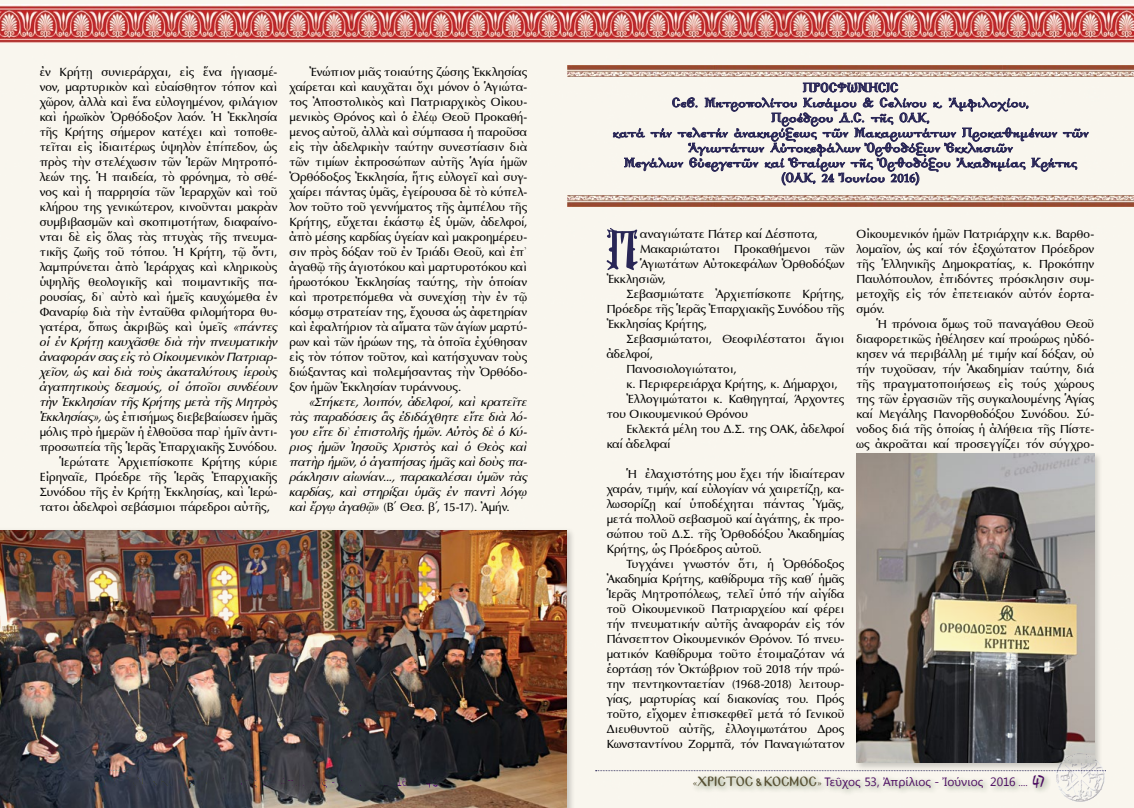
<style>
.page{position:relative;width:1134px;height:808px;background:#f9f6ee}
.page>*{position:absolute;margin:0;border:0;box-sizing:border-box;transform-origin:0 0}
.t1{font:50px "Mg Agia Sofia UC Normal";color:#292656}
.t2{font:700 14px/15px "Genesis";letter-spacing:.015em;color:#292656;text-align:center}
.t3{font:12px/15px "SK Optima Pol Uni W";letter-spacing:.005em;color:#000;text-align:justify}
.t4{font:12px/15px "SK Optima Pol Uni W Italic";letter-spacing:-.01em;color:#000;text-align:justify}
.t5{font:12px "Segoe UI";color:#4d0c62}
.s1{font-family:"SK Optima Pol Uni W Italic"}
.s2{font-family:"Minion Pro";font-size:10px;color:#585134}
.s3{font-family:"Mg Byzantine UC Pol Normal";font-size:11.7px;color:#585134}
.s4{font-family:"Minion Pro";font-size:10px}
.s5{font-family:"Mistral";font-size:16px}
</style>
<div class="page">
<img style="left:0;top:4px;width:1134px;height:38px">
<div style="left:0;top:528px;width:575px;height:280px;background:#000;opacity:.2"></div>
<img style="left:0;top:530px;width:567px;height:278px">
<svg style="left:613px;top:29px;width:476px;height:158px;background:#dbcfce"></svg>
<img style="left:567px;top:195px;width:567px;height:12px">
<img style="left:568px;top:65px;width:566px;height:12px">
<div style="left:854px;top:451px;width:248px;height:320px;background:#000;opacity:.2"></div>
<img style="left:857px;top:454px;width:237px;height:309px">
<p class="t3" style="left:40px;top:65px;width:239px">ἐν Κρήτῃ συνιεράρχαι, εἰς ἕνα ἡγιασμέ&shy;νον, μαρτυρικὸν καὶ εὐαίσθητον τόπον καὶ χῶρον, ἀλλὰ καὶ ἕνα εὐλογημένον, φιλάγιον καὶ ἡρωϊκὸν Ὀρθόδοξον λαόν. Ἡ Ἐκκλησία τῆς Κρήτης σήμερον κατέχει καὶ τοποθε&shy;τεῖται εἰς ἰδιαιτέρως ὑψηλὸν ἐπίπεδον, ὡς πρὸς τὴν στελέχωσιν τῶν Ἱερῶν Μητροπό&shy;λεών της. Ἡ παιδεία, τὸ φρόνημα, τὸ σθέ&shy;νος καὶ ἡ παρρησία τῶν Ἱεραρχῶν καὶ τοῦ κλήρου της γενικώτερον, κινοῦνται μακρὰν συμβιβασμῶν καὶ σκοπιμοτήτων, διαφαίνο&shy;νται δὲ εἰς ὅλας τὰς πτυχὰς τῆς πνευμα&shy;τικῆς ζωῆς τοῦ τόπου. Ἡ Κρήτη, τῷ ὄντι, λαμπρύνεται ἀπὸ Ἱεράρχας καὶ κληρικοὺς ὑψηλῆς θεολογικῆς καὶ ποιμαντικῆς πα&shy;ρουσίας, δι᾿ αὐτὸ καὶ ἡμεῖς καυχώμεθα ἐν Φαναρίῳ διὰ τὴν ἐνταῦθα φιλομήτορα θυ&shy;γατέρα, ὅπως ἀκριβῶς καὶ ὑμεῖς <span class="s1">«πάντες</span></p>
<p class="t4" style="left:40px;top:335px;width:239px">οἱ ἐν Κρήτῃ καυχᾶσθε διὰ τὴν πνευματικὴν ἀναφοράν σας εἰς τὸ Οἰκουμενικὸν Πατριαρ&shy;χεῖον, ὡς καὶ διὰ τοὺς ἀκαταλύτους ἱεροὺς ἀγαπητικοὺς δεσμούς, οἱ ὁποῖοι συνδέουν τὴν Ἐκκλησίαν τῆς Κρήτης μετὰ τῆς Μητρὸς</p>
<p class="t3" style="left:40px;top:410px;width:239px"><span class="s1">Ἐκκλησίας»,</span> ὡς ἐπισήμως διεβεβαίωσεν ἡμᾶς</p>
<p class="t3" style="left:40px;top:425px;width:239px">μόλις πρὸ ἡμερῶν ἡ ἐλθοῦσα παρ᾿ ἡμῖν ἀντι-</p>
<p class="t3" style="left:40px;top:440px;width:239px">προσωπεία τῆς Ἱερᾶς Ἐπαρχιακῆς Συνόδου.</p>
<p class="t3" style="left:60px;top:455px;width:219px">Ἱερώτατε Ἀρχιεπίσκοπε Κρήτης κύριε</p>
<p class="t3" style="left:40px;top:470px;width:239px">Εἰρηναῖε, Πρόεδρε τῆς Ἱερᾶς Ἐπαρχιακῆς</p>
<p class="t3" style="left:40px;top:485px;width:239px">Συνόδου τῆς ἐν Κρήτῃ Ἐκκλησίας, καὶ Ἱερώ-</p>
<p class="t3" style="left:40px;top:500px;width:232px">τατοι ἀδελφοὶ σεβάσμιοι πάρεδροι αὐτῆς,</p>
<p class="t3" style="left:289px;top:65px;width:239px;text-indent:20px">Ἐνώπιον μιᾶς τοιαύτης ζώσης Ἐκκλησίας χαίρεται καὶ καυχᾶται ὄχι μόνον ὁ Ἁγιώτα&shy;τος Ἀποστολικὸς καὶ Πατριαρχικὸς Οἰκου&shy;μενικὸς Θρόνος καὶ ὁ ἐλέῳ Θεοῦ Προκαθή&shy;μενος αὐτοῦ, ἀλλὰ καὶ σύμπασα ἡ παροῦσα εἰς τὴν ἀδελφικὴν ταύτην συνεστίασιν διὰ τῶν τιμίων ἐκπροσώπων αὐτῆς Ἁγία ἡμῶν Ὀρθόδοξος Ἐκκλησία, ἥτις εὐλογεῖ καὶ συγ&shy;χαίρει πάντας ὑμᾶς, ἐγείρουσα δὲ τὸ κύπελ&shy;λον τοῦτο τοῦ γεννήματος τῆς ἀμπέλου τῆς Κρήτης, εὔχεται ἑκάστῳ ἐξ ὑμῶν, ἀδελφοί, ἀπὸ μέσης καρδίας ὑγείαν καὶ μακροημέρευ&shy;σιν πρὸς δόξαν τοῦ ἐν Τριάδι Θεοῦ, καὶ ἐπ᾽ ἀγαθῷ τῆς ἁγιοτόκου καὶ μαρτυροτόκου καὶ ἡρωοτόκου Ἐκκλησίας ταύτης, τὴν ὁποίαν καὶ προτρεπόμεθα νὰ συνεχίσῃ τὴν ἐν τῷ κόσμῳ στρατείαν της, ἔχουσα ὡς ἀφετηρίαν καὶ ἐφαλτήριον τὰ αἵματα τῶν ἁγίων μαρτύ&shy;ρων καὶ τῶν ἡρώων της, τὰ ὁποῖα ἐχύθησαν εἰς τὸν τόπον τοῦτον, καὶ κατῄσχυναν τοὺς διώξαντας καὶ πολεμήσαντας τὴν Ὀρθόδο&shy;ξον ἡμῶν Ἐκκλησίαν τυράννους.</p>
<p class="t4" style="left:289px;top:395px;width:239px;text-indent:20px">«Στήκετε, λοιπόν, ἀδελφοί, καὶ κρατεῖτε τὰς παραδόσεις ἃς ἐδιδάχθητε εἴτε διὰ λό&shy;γου εἴτε δι᾿ ἐπιστολῆς ἡμῶν. Αὐτὸς δὲ ὁ Κύ&shy;ριος ἡμῶν Ἰησοῦς Χριστὸς καὶ ὁ Θεὸς καὶ πατὴρ ἡμῶν, ὁ ἀγαπήσας ἡμᾶς καὶ δοὺς πα&shy;ράκλησιν αἰωνίαν..., παρακαλέσαι ὑμῶν τὰς καρδίας, καὶ στηρίξαι ὑμᾶς ἐν παντὶ λόγῳ</p>
<p class="t3" style="left:289px;top:500px;width:222px"><span class="s1">καὶ ἔργῳ ἀγαθῷ»</span> (Β΄ Θεσ. β΄, 15-17). Ἀμήν.</p>
<p class="t2" style="left:612px;top:81px;width:477px">ΠΡΟΣΦΩΝΗΣΙΣ<br>Σεβ. Μητροπολίτου Κισάμου &amp; Σελίνου κ. Ἀμφιλοχίου,<br>Προέδρου Δ.Σ. τῆς ΟΑΚ,<br>κατά τήν τελετήν ἀνακηρύξεως τῶν Μακαριωτάτων Προκαθημένων τῶν Ἁγιωτάτων Αὐτοκεφάλων Ὀρθοδόξων Ἐκκλησιῶν<br>Μεγάλων Εὐεργετῶν καί Ἑταίρων τῆς Ὀρθοδόξου Ἀκαδημίας Κρήτης (ΟΑΚ, 24 Ἰουνίου 2016)</p>
<h1 class="t1" style="left:607px;top:228px;width:34px">Π</h1>
<p class="t3" style="left:640px;top:226px;width:179px">αναγιώτατε Πάτερ καί Δέσποτα,</p>
<p class="t3" style="left:640px;top:241px;width:206px">Μακαριώτατοι Προκαθήμενοι τῶν</p>
<p class="t3" style="left:640px;top:256px;width:206px">Ἁγιωτάτων Αὐτοκεφάλων Ὀρθοδόξων</p>
<p class="t3" style="left:607px;top:271px;width:61px">Ἐκκλησιῶν,</p>
<p class="t3" style="left:626px;top:286px;width:219px">Σεβασμιώτατε Ἀρχιεπίσκοπε Κρήτης,</p>
<p class="t3" style="left:607px;top:301px;width:239px">Πρόεδρε τῆς Ἱερᾶς Ἐπαρχιακῆς Συνόδου τῆς</p>
<p class="t3" style="left:607px;top:316px;width:102px">Ἐκκλησίας Κρήτης,</p>
<p class="t3" style="left:626px;top:331px;width:219px">Σεβασμιώτατοι, Θεοφιλέστατοι ἅγιοι</p>
<p class="t3" style="left:607px;top:346px;width:48px">ἀδελφοί,</p>
<p class="t3" style="left:626px;top:361px;width:112px">Πανοσιολογιώτατοι,</p>
<p class="t3" style="left:626px;top:376px;width:213px">κ. Περιφερειάρχα Κρήτης, κ. Δήμαρχοι,</p>
<p class="t3" style="left:626px;top:391px;width:219px">Ἐλλογιμώτατοι κ. Καθηγηταί, Άρχοντες</p>
<p class="t3" style="left:607px;top:406px;width:143px">του Οικουμενικού Θρόνου</p>
<p class="t3" style="left:626px;top:421px;width:219px">Εκλεκτά μέλη του Δ.Σ. της ΟΑΚ, ἀδελφοί</p>
<p class="t3" style="left:607px;top:436px;width:65px">καί ἀδελφαί</p>
<p class="t3" style="left:607px;top:466px;width:239px;text-indent:20px">Ἡ ἐλαχιστότης μου ἔχει τήν ἰδιαίτεραν χαράν, τιμήν, καί εὐλογίαν νά χαιρετίζῃ, κα&shy;λωσορίζῃ καί ὑποδέχηται πάντας Ὑμᾶς, μετά πολλοῦ σεβασμοῦ καί ἀγάπης, ἐκ προ&shy;σώπου τοῦ Δ.Σ. τῆς Ὀρθοδόξου Ἀκαδημίας Κρήτης, ὡς Πρόεδρος αὐτοῦ.</p>
<p class="t3" style="left:607px;top:556px;width:239px;text-indent:20px">Τυγχάνει γνωστόν ὅτι, ἡ Ὀρθόδοξος Ἀκαδημία Κρήτης, καθίδρυμα τῆς καθ΄ ἡμᾶς Ἱερᾶς Μητροπόλεως, τελεῖ ὑπό τήν αἰγίδα τοῦ Οἰκουμενικοῦ Πατριαρχείου καί φέρει τήν πνευματικήν αὐτῆς ἀναφοράν εἰς τόν Πάνσεπτον Οἰκουμενικόν Θρόνον. Τό πνευ&shy;ματικόν Καθίδρυμα τοῦτο ἑτοιμαζόταν νά ἑορτάσῃ τόν Ὀκτώβριον τοῦ 2018 τήν πρώ&shy;την πεντηκονταετίαν (1968-2018) λειτουρ&shy;γίας, μαρτυρίας καί διακονίας του. Πρός τοῦτο, εἴχομεν ἐπισκεφθεῖ μετά τό Γενικοῦ Διευθυντοῦ αὐτῆς, ἐλλογιμωτάτου Δρος Κωνσταντίνου Ζορμπᾶ, τόν Παναγιώτατον</p>
<p class="t3" style="left:856px;top:226px;width:239px">Οἰκουμενικόν ἡμῶν Πατριάρχην κ.κ. Βαρθο&shy;λομαῖον, ὡς καί τόν ἐξοχώτατον Πρόεδρον τῆς Ἑλληνικῆς Δημοκρατίας, κ. Προκόπην Παυλόπουλον, ἐπιδόντες πρόσκλησιν συμ&shy;μετοχῆς εἰς τόν ἐπετειακόν αὐτόν ἑορτα&shy;σμόν.</p>
<p class="t3" style="left:856px;top:316px;width:239px;text-indent:20px">Ἡ πρόνοια ὅμως τοῦ παναγάθου Θεοῦ διαφορετικῶς ἠθέλησεν καί προώρως ηὐδό&shy;κησεν νά περιβάλλῃ μέ τιμήν καί δόξαν, οὐ τήν τυχοῦσαν, τήν Ἀκαδημίαν ταύτην, διά τῆς πραγματοποιήσεως εἰς τούς χώρους της τῶν ἐργασιῶν τῆς συγκαλουμένης Ἁγίας καί Μεγάλης Πανορθοδόξου Συνόδου. Σύ&shy;νοδος διά τῆς ὁποίας ἡ ἀλήθεια τῆς Πίστε&shy;ως ἀκροᾶται καί προσεγγίζει τόν σύγχρο-</p>
<p class="t5" style="left:693px;top:773px;width:353px"><span class="s2">«</span><span class="s3">ΧΡΙΣΤΟΣ &amp; ΚΟΣΜΟΣ</span><span class="s2">»</span> Τεῦχος 53, Ἀπρίλιος - Ἰούνιος 2016 <span class="s4">....</span> <span class="s5">47</span></p>
</div>
